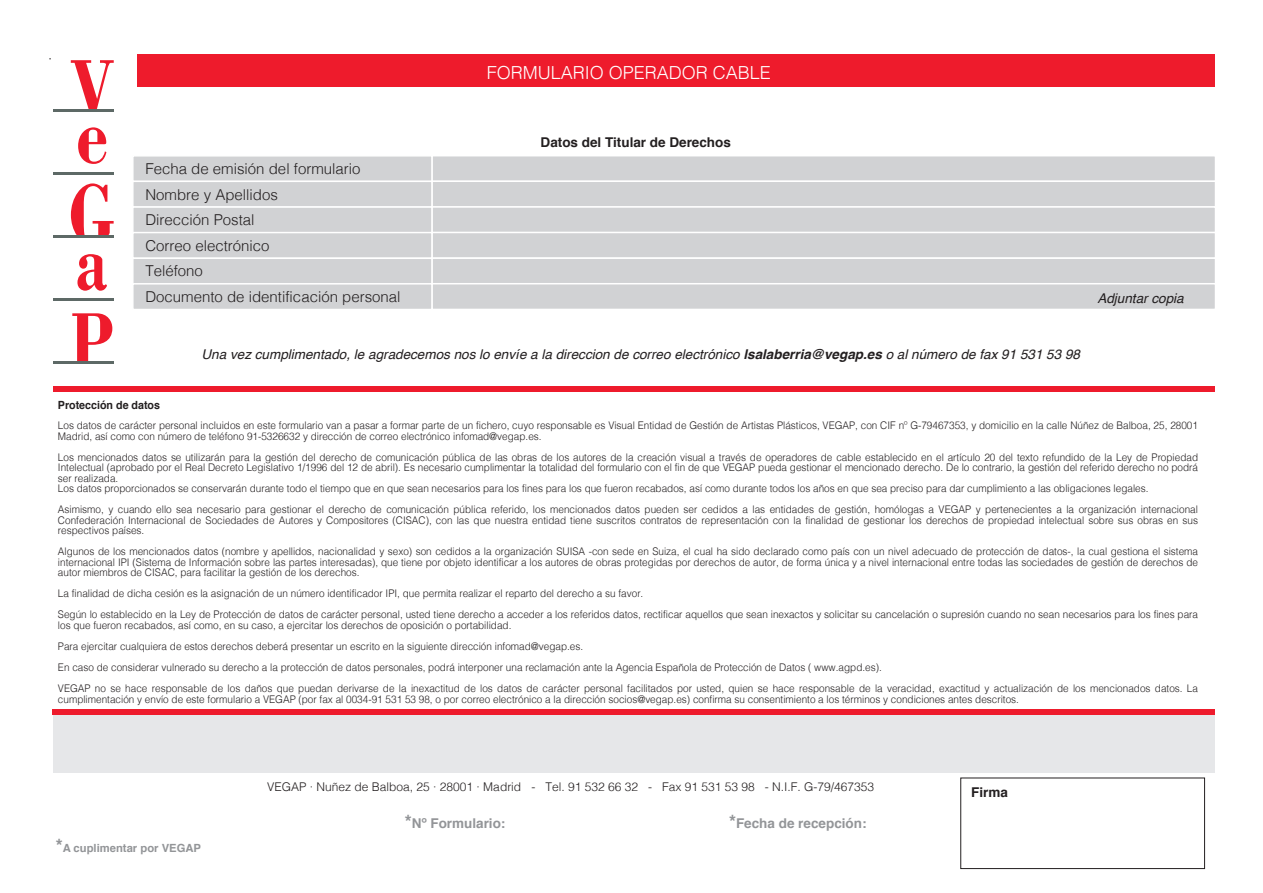
<style>
.page{position:relative;width:1263px;height:893px;background:#fff}
.page>*{position:absolute;margin:0;border:0;box-sizing:border-box;transform-origin:0 0}
.t1{font:300 18px "Helvetica";color:#fff}
.t2{font:300 15px/25.5px "Helvetica";color:#231f20}
.t3{font:italic 13.5px "Helvetica";color:#231f20}
.t4{font:700 13.5px "Helvetica";color:#939598}
.t5{font:700 13.5px "Helvetica";color:#231f20}
.t6{font:300 12px "Helvetica";color:#231f20}
.t7{font:700 11.25px "Helvetica";color:#939598}
.t8{font:700 11.25px "Helvetica";color:#231f20;scale:.95 1}
.t9{font:300 10.5px/10.5px "Helvetica";color:#231f20;scale:.95 1}
.s1{font-weight:700}
.s2{font-size:18px}
</style>
<div class="page">
<div style="left:960px;top:778px;width:245px;height:91px;background:#fff;border:1px solid #231f20"></div>
<div style="left:53px;top:715px;width:1162px;height:58px;background:#e6e7e9"></div>
<div style="left:132px;top:155px;width:301px;height:27px;background:#d1d2d4;border:2px solid #fff"></div>
<div style="left:132px;top:181px;width:301px;height:27px;background:#d1d2d4;border:2px solid #fff"></div>
<div style="left:132px;top:206px;width:301px;height:27px;background:#d1d2d4;border:2px solid #fff"></div>
<div style="left:132px;top:232px;width:301px;height:27px;background:#d1d2d4;border:2px solid #fff"></div>
<div style="left:132px;top:258px;width:301px;height:27px;background:#d1d2d4;border:2px solid #fff"></div>
<div style="left:132px;top:283px;width:301px;height:27px;background:#d1d2d4;border:2px solid #fff"></div>
<div style="left:431px;top:155px;width:785px;height:27px;background:#d1d2d4;border:2px solid #fff"></div>
<div style="left:431px;top:180px;width:785px;height:28px;background:#d1d2d4;border:2px solid #fff"></div>
<div style="left:431px;top:206px;width:785px;height:27px;background:#d1d2d4;border:2px solid #fff"></div>
<div style="left:431px;top:232px;width:785px;height:27px;background:#d1d2d4;border:2px solid #fff"></div>
<div style="left:431px;top:257px;width:785px;height:28px;background:#d1d2d4;border:2px solid #fff"></div>
<div style="left:431px;top:283px;width:785px;height:27px;background:#d1d2d4;border:2px solid #fff"></div>
<div style="left:137px;top:55px;width:1078px;height:32px;background:#ee1b2c"></div>
<svg style="left:71px;top:183px;width:43px;height:52px"></svg>
<hr style="left:53px;top:236px;width:61px;height:2px;background:#5d6966">
<svg style="left:71px;top:60px;width:43px;height:49px"></svg>
<hr style="left:53px;top:109px;width:61px;height:3px;background:#5d6966">
<svg style="left:78px;top:127px;width:28px;height:37px"></svg>
<hr style="left:53px;top:172px;width:61px;height:3px;background:#5d6966">
<svg style="left:72px;top:313px;width:40px;height:48px"></svg>
<hr style="left:53px;top:361px;width:61px;height:3px;background:#5d6966">
<svg style="left:77px;top:254px;width:30px;height:37px"></svg>
<hr style="left:53px;top:299px;width:61px;height:2px;background:#5d6966">
<div style="left:52px;top:709px;width:1163px;height:6px;background:#ee1b2c"></div>
<div style="left:53px;top:386px;width:1162px;height:6px;background:#ee1b2c"></div>
<h1 class="t1" style="left:487px;top:58px;width:286px">FORMULARIO OPERADOR CABLE</h1>
<h2 class="t2" style="left:145px;top:155px;width:257px">Fecha de emisión del formulario<br>Nombre y Apellidos<br>Dirección Postal<br>Correo electrónico<br>Teléfono<br>Documento de identificación personal</h2>
<p class="t5" style="left:541px;top:131px;width:192px">Datos del Titular de Derechos</p>
<p class="t3" style="left:1097px;top:288px;width:88px">Adjuntar copia</p>
<p class="t3" style="left:202px;top:343px;width:880px">Una vez cumplimentado, le agradecemos nos lo envíe a la direccion de correo electrónico <span class="s1">lsalaberria@vegap.es</span> o al número de fax 91 531 53 98</p>
<p class="t8" style="left:58px;top:396px;width:109px">Protección de datos</p>
<p class="t9" style="left:58px;top:420px;width:1201px">Los datos de carácter personal incluidos en este formulario van a pasar a formar parte de un fichero, cuyo responsable es Visual Entidad de Gestión de Artistas Plásticos, VEGAP, con CIF nº G-79467353, y domicilio en la calle Núñez de Balboa, 25, 28001<br>Madrid, así como con número de teléfono 91-5326632 y dirección de correo electrónico infomad@vegap.es.</p>
<p class="t9" style="left:58px;top:452px;width:1202px">Los mencionados datos se utilizarán para la gestión del derecho de comunicación pública de las obras de los autores de la creación visual a través de operadores de cable establecido en el artículo 20 del texto refundido de la Ley de Propiedad Intelectual (aprobado por el Real Decreto Legislativo 1/1996 del 12 de abril). Es necesario cumplimentar la totalidad del formulario con el fin de que VEGAP pueda gestionar el mencionado derecho. De lo contrario, la gestión del referido derecho no podrá ser realizada.<br>Los datos proporcionados se conservarán durante todo el tiempo que en que sean necesarios para los fines para los que fueron recabados, así como durante todos los años en que sea preciso para dar cumplimiento a las obligaciones legales.</p>
<p class="t9" style="left:58px;top:504px;width:1201px;text-align:justify">Asimismo, y cuando ello sea necesario para gestionar el derecho de comunicación pública referido, los mencionados datos pueden ser cedidos a las entidades de gestión, homólogas a VEGAP y pertenecientes a la organización internacional Confederación Internacional de Sociedades de Autores y Compositores (CISAC), con las que nuestra entidad tiene suscritos contratos de representación con la finalidad de gestionar los derechos de propiedad intelectual sobre sus obras en sus respectivos países.</p>
<p class="t9" style="left:58px;top:546px;width:1202px;text-align:justify">Algunos de los mencionados datos (nombre y apellidos, nacionalidad y sexo) son cedidos a la organización SUISA -con sede en Suiza, el cual ha sido declarado como país con un nivel adecuado de protección de datos-, la cual gestiona el sistema internacional IPI (Sistema de Información sobre las partes interesadas), que tiene por objeto identificar a los autores de obras protegidas por derechos de autor, de forma única y a nivel internacional entre todas las sociedades de gestión de derechos de autor miembros de CISAC, para facilitar la gestión de los derechos.</p>
<p class="t9" style="left:58px;top:583px;width:1202px;line-height:21px">La finalidad de dicha cesión es la asignación de un número identificador IPI, que permita realizar el reparto del derecho a su favor.<br>Según lo establecido en la Ley de Protección de datos de carácter personal, usted tiene derecho a acceder a los referidos datos, rectificar aquellos que sean inexactos y solicitar su cancelación o supresión cuando no sean necesarios para los fines para</p>
<p class="t9" style="left:58px;top:615px;width:1202px;line-height:21px">los que fueron recabados, así como, en su caso, a ejercitar los derechos de oposición o portabilidad.<br>Para ejercitar cualquiera de estos derechos deberá presentar un escrito en la siguiente dirección infomad@vegap.es.<br>En caso de considerar vulnerado su derecho a la protección de datos personales, podrá interponer una reclamación ante la Agencia Española de Protección de Datos ( www.agpd.es).<br>VEGAP no se hace responsable de los daños que puedan derivarse de la inexactitud de los datos de carácter personal facilitados por usted, quien se hace responsable de la veracidad, exactitud y actualización de los mencionados datos. La</p>
<p class="t9" style="left:58px;top:694px;width:1013px">cumplimentación y envío de este formulario a VEGAP (por fax al 0034-91 531 53 98, o por correo electrónico a la dirección socios@vegap.es) confirma su consentimiento a los términos y condiciones antes descritos.</p>
<p class="t7" style="left:56px;top:839px;width:147px"><span class="s2">*</span>A cuplimentar por VEGAP</p>
<p class="t6" style="left:267px;top:777px;width:608px">VEGAP · Nuñez de Balboa, 25 · 28001 · Madrid - Tel. 91 532 66 32 - Fax 91 531 53 98 - N.I.F. G-79/467353</p>
<p class="t4" style="left:405px;top:812px;width:102px"><span class="s2">*</span>Nº Formulario:</p>
<p class="t4" style="left:729px;top:812px;width:139px"><span class="s2">*</span>Fecha de recepción:</p>
<p class="t5" style="left:971px;top:782px;width:38px">Firma</p>
</div>
